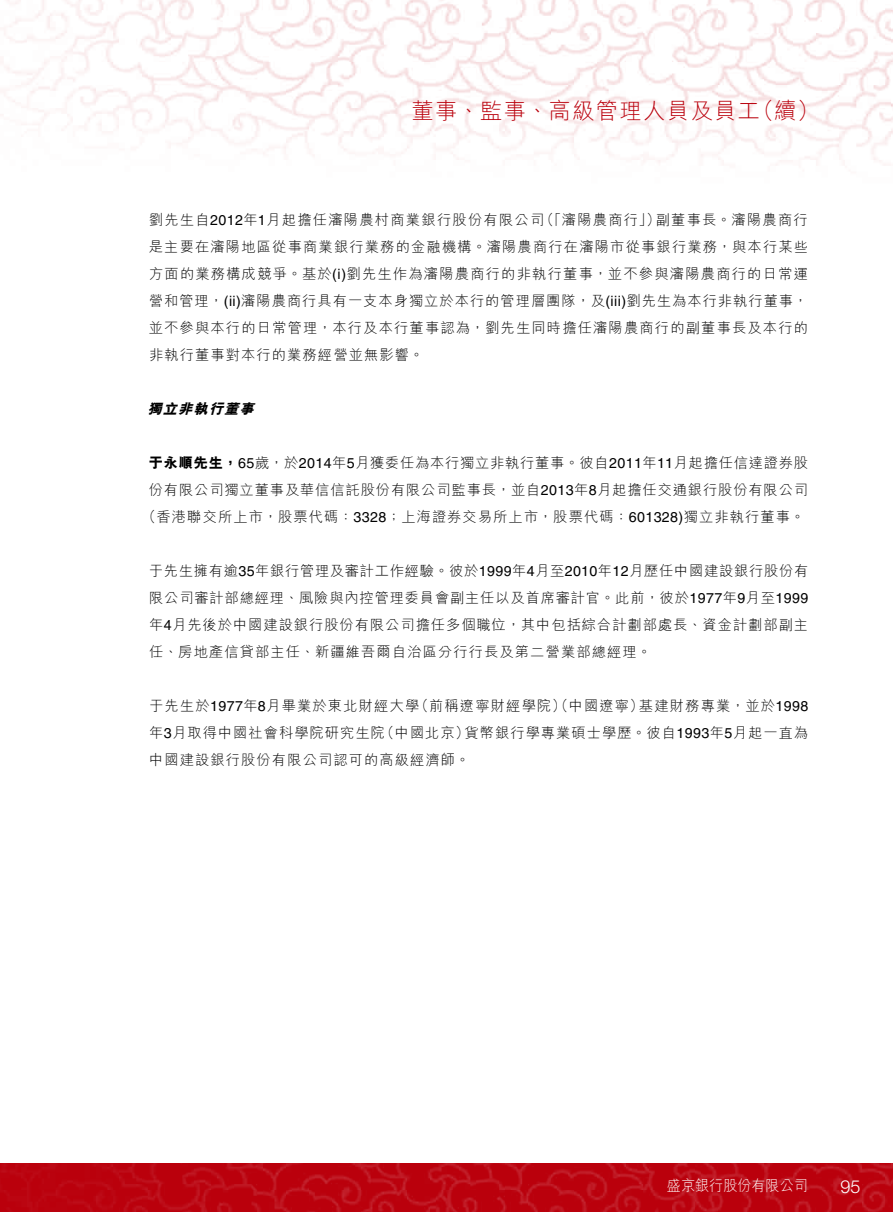
<style>
.page{position:relative;width:893px;height:1212px;background:#fff}
.page>*{position:absolute;margin:0;border:0;box-sizing:border-box;transform-origin:0 0}
.t1{font:300 22.5px "M Hei HK";letter-spacing:.05em;color:#ba000c}
.t2{font:300 18px "Helvetica Neue LT Std";color:#fff}
.t3{font:300 15px "M Hei HK";color:#fff;scale:.94 1}
.t4{font:300 14.25px/27px "M Hei HK";letter-spacing:.08em;color:#000;text-align:justify}
.t5{font:300 14.25px/27px "M Hei HK";letter-spacing:.06em;color:#000;text-align:center}
.t6{font:italic 800 14.25px "M Hei HK";color:#000}
.s1{font-family:"Helvetica LT Std";font-weight:400}
.s2{font-weight:800}
</style>
<div class="page">
<img style="left:4px;top:0;width:889px;height:165px">
<img style="left:0;top:1163px;width:893px;height:49px">
<h1 class="t1" style="left:411px;top:99px;width:409px">董事、監事、高級管理人員及員工（續）</h1>
<p class="t4" style="left:149px;top:206px;width:661px">劉先生自<span class="s1">2012</span>年<span class="s1">1</span>月起擔任瀋陽農村商業銀行股份有限公司（「瀋陽農商行」）副董事長。瀋陽農商行是主要在瀋陽地區從事商業銀行業務的金融機構。瀋陽農商行在瀋陽市從事銀行業務，與本行某些方面的業務構成競爭。基於<span class="s1">(i)</span>劉先生作為瀋陽農商行的非執行董事，並不參與瀋陽農商行的日常運營和管理，<span class="s1">(ii)</span>瀋陽農商行具有一支本身獨立於本行的管理層團隊，及<span class="s1">(iii)</span>劉先生為本行非執行董事，並不參與本行的日常管理，本行及本行董事認為，劉先生同時擔任瀋陽農商行的副董事長及本行的非執行董事對本行的業務經營並無影響。</p>
<p class="t6" style="left:147px;top:402px;width:112px">獨立非執行董事</p>
<p class="t5" style="left:142px;top:449px;width:668px"><span class="s2">于永順先生，</span><span class="s1">65</span>歲，於<span class="s1">2014</span>年<span class="s1">5</span>月獲委任為本行獨立非執行董事。彼自<span class="s1">2011</span>年<span class="s1">11</span>月起擔任信達證券股份有限公司獨立董事及華信信託股份有限公司監事長，並自<span class="s1">2013</span>年<span class="s1">8</span>月起擔任交通銀行股份有限公司（香港聯交所上市，股票代碼：<span class="s1">3328</span>；上海證券交易所上市，股票代碼：<span class="s1">601328)</span>獨立非執行董事。</p>
<p class="t4" style="left:149px;top:557px;width:661px">于先生擁有逾<span class="s1">35</span>年銀行管理及審計工作經驗。彼於<span class="s1">1999</span>年<span class="s1">4</span>月至<span class="s1">2010</span>年<span class="s1">12</span>月歷任中國建設銀行股份有限公司審計部總經理、風險與內控管理委員會副主任以及首席審計官。此前，彼於<span class="s1">1977</span>年<span class="s1">9</span>月至<span class="s1">1999</span>年<span class="s1">4</span>月先後於中國建設銀行股份有限公司擔任多個職位，其中包括綜合計劃部處長、資金計劃部副主任、房地產信貸部主任、新疆維吾爾自治區分行行長及第二營業部總經理。</p>
<p class="t4" style="left:149px;top:692px;width:661px">于先生於<span class="s1">1977</span>年<span class="s1">8</span>月畢業於東北財經大學（前稱遼寧財經學院）（中國遼寧）基建財務專業，並於<span class="s1">1998</span>年<span class="s1">3</span>月取得中國社會科學院研究生院（中國北京）貨幣銀行學專業碩士學歷。彼自<span class="s1">1993</span>年<span class="s1">5</span>月起一直為中國建設銀行股份有限公司認可的高級經濟師。</p>
<p class="t3" style="left:667px;top:1178px;width:151px">盛京銀行股份有限公司</p>
<p class="t2" style="left:840px;top:1175px;width:22px">95</p>
</div>
